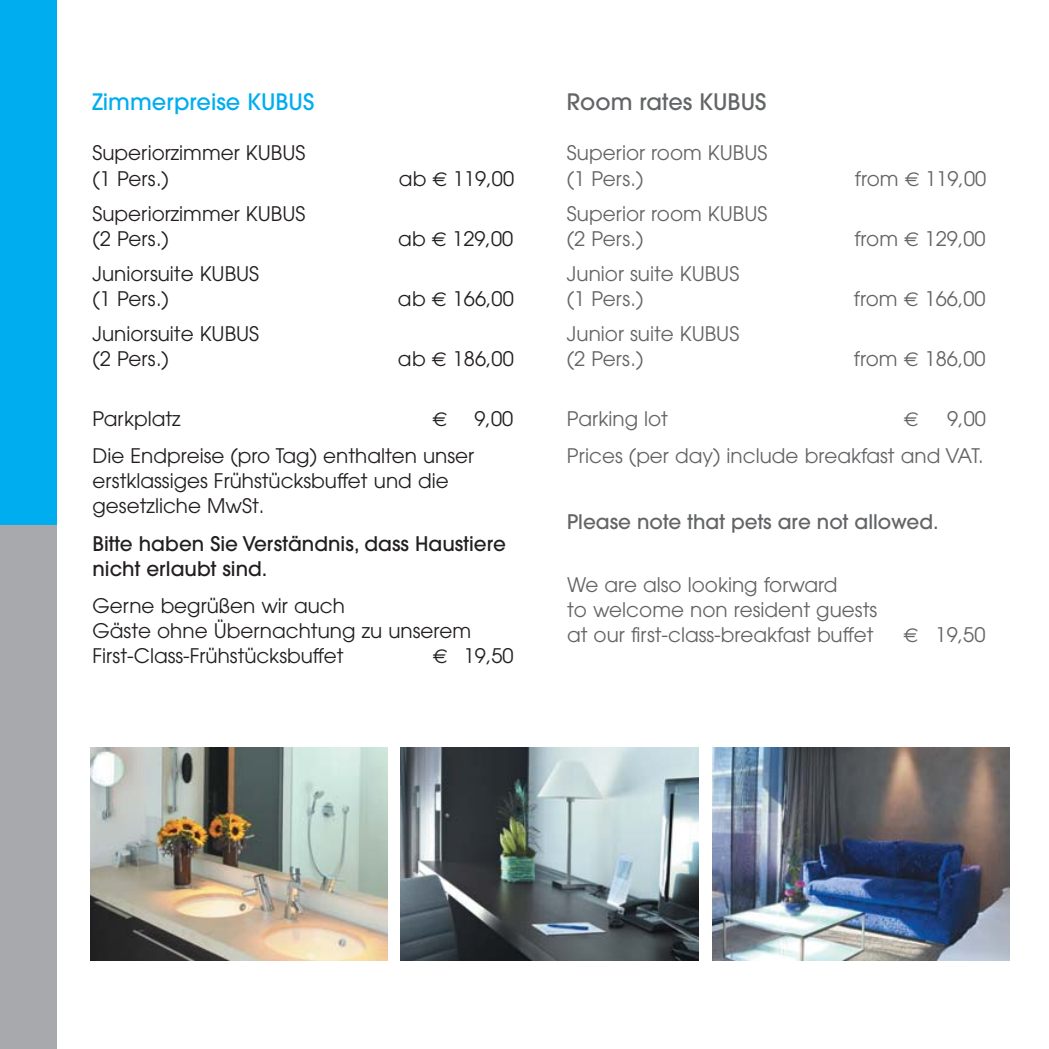
<style>
.page{position:relative;width:1049px;height:1049px;background:#fff}
.page>*{position:absolute;margin:0;border:0;box-sizing:border-box;transform-origin:0 0}
.t1{font:500 22.5px "Avant Garde";color:#00adef}
.t2{font:500 22.5px "Avant Garde";color:#636466}
.t3{font:20px/25px "Avant Garde";color:#231f20}
.t4{font:20px/25px "Avant Garde";color:#636466}
.t5{font:500 20px/25px "Avant Garde";color:#231f20}
.t6{font:500 20px "Avant Garde";color:#636466}
.t7{font:20px "Euro Sans";color:#231f20}
.t8{font:20px "Euro Sans";color:#636466}
.s1{font-family:"Euro Sans"}
</style>
<div class="page">
<div style="left:0;top:0;width:57px;height:526px;background:#00adef"></div>
<div style="left:0;top:526px;width:57px;height:523px;background:#a7a9ac"></div>
<img style="left:90px;top:748px;width:298px;height:212px">
<img style="left:401px;top:748px;width:297px;height:212px">
<img style="left:712px;top:748px;width:297px;height:212px">
<p class="t1" style="left:92px;top:94px;width:223px">Zimmerpreise KUBUS</p>
<p class="t3" style="left:92px;top:142px;width:214px">Superiorzimmer KUBUS (1 Pers.)</p>
<p class="t3" style="left:399px;top:167px;width:117px">ab <span class="s1">€</span> 119,00</p>
<p class="t2" style="left:567px;top:94px;width:201px">Room rates KUBUS</p>
<p class="t4" style="left:567px;top:142px;width:202px">Superior room KUBUS (1 Pers.)</p>
<p class="t4" style="left:855px;top:167px;width:133px">from <span class="s1">€</span> 119,00</p>
<p class="t3" style="left:92px;top:202px;width:214px">Superiorzimmer KUBUS (2 Pers.)</p>
<p class="t3" style="left:398px;top:227px;width:117px">ab <span class="s1">€</span> 129,00</p>
<p class="t4" style="left:567px;top:202px;width:202px">Superior room KUBUS (2 Pers.)</p>
<p class="t4" style="left:854px;top:227px;width:133px">from <span class="s1">€</span> 129,00</p>
<p class="t3" style="left:92px;top:262px;width:168px">Juniorsuite KUBUS (1 Pers.)</p>
<p class="t3" style="left:398px;top:287px;width:117px">ab <span class="s1">€</span> 166,00</p>
<p class="t4" style="left:567px;top:262px;width:174px">Junior suite KUBUS (1 Pers.)</p>
<p class="t4" style="left:854px;top:287px;width:133px">from <span class="s1">€</span> 166,00</p>
<p class="t3" style="left:92px;top:322px;width:168px">Juniorsuite KUBUS (2 Pers.)</p>
<p class="t3" style="left:398px;top:347px;width:117px">ab <span class="s1">€</span> 186,00</p>
<p class="t4" style="left:567px;top:322px;width:174px">Junior suite KUBUS (2 Pers.)</p>
<p class="t4" style="left:854px;top:347px;width:133px">from <span class="s1">€</span> 186,00</p>
<p class="t3" style="left:92px;top:407px;width:90px">Parkplatz</p>
<p class="t7" style="left:432px;top:407px;width:16px">€</p>
<p class="t3" style="left:474px;top:407px;width:40px">9,00</p>
<p class="t3" style="left:92px;top:445px;width:383px">Die Endpreise (pro Tag) enthalten unser erstklassiges Frühstücksbuffet und die gesetzliche MwSt.</p>
<p class="t5" style="left:92px;top:532px;width:415px">Bitte haben Sie Verständnis, dass Haustiere nicht erlaubt sind.</p>
<p class="t3" style="left:92px;top:595px;width:380px">Gerne begrüßen wir auch<br>Gäste ohne Übernachtung zu unserem<br>First-Class-Frühstücksbuffet</p>
<p class="t3" style="left:433px;top:645px;width:82px"><span class="s1">€</span> 19,50</p>
<p class="t4" style="left:567px;top:401px;width:421px;line-height:37.5px;text-align:right">9,00<br>Prices (per day) include breakfast and VAT.</p>
<p class="t4" style="left:567px;top:407px;width:103px">Parking lot</p>
<p class="t8" style="left:904px;top:407px;width:16px">€</p>
<p class="t6" style="left:567px;top:514px;width:373px">Please note that pets are not allowed.</p>
<p class="t4" style="left:567px;top:574px;width:312px">We are also looking forward<br>to welcome non resident guests at our first-class-breakfast buffet</p>
<p class="t4" style="left:903px;top:624px;width:84px"><span class="s1">€</span> 19,50</p>
</div>
